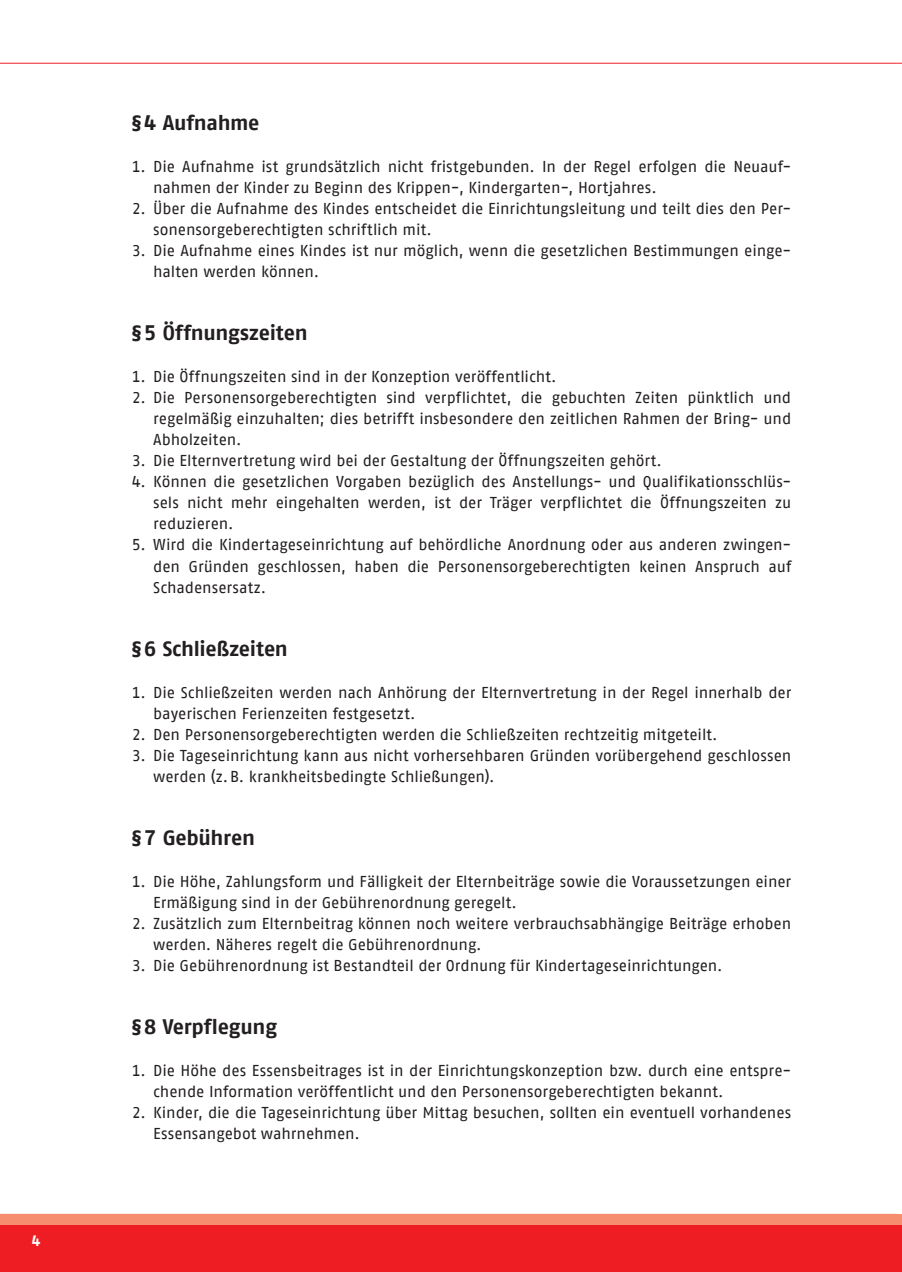
<style>
.page{position:relative;width:902px;height:1272px;background:#fff}
.page>*{position:absolute;margin:0;border:0;box-sizing:border-box;transform-origin:0 0}
.t1{font:700 21px "AWO Fago Office";letter-spacing:-.015em;color:#231f20}
.t2{font:15.75px/21px "AWO Fago Office";letter-spacing:-.005em;color:#231f20}
.t3{font:700 15px "AWO Fago Office";color:#fff}
</style>
<div class="page">
<div style="left:0;top:1213px;width:897px;height:58px;background:#ee1d23"></div>
<div style="left:0;top:1213px;width:897px;height:11px;background:#f68d6f"></div>
<hr style="left:897px;top:1213px;width:4px;height:58px;background:#ee1d23">
<hr style="left:897px;top:1213px;width:4px;height:11px;background:#f68d6f">
<hr style="left:0;top:63px;width:897px;height:1px;background:#ee1d23">
<p class="t3" style="left:32px;top:1231px;width:10px">4</p>
<h1 class="t1" style="left:132px;top:111px;width:129px">§ 4 Aufnahme</h1>
<p class="t2" style="left:153px;top:156px;width:639px;text-indent:-21px">1. Die Aufnahme ist grundsätzlich nicht fristgebunden. In der Regel erfolgen die Neuauf&shy;nahmen der Kinder zu Beginn des Krippen-, Kindergarten-, Hortjahres.</p>
<p class="t2" style="left:153px;top:198px;width:639px;text-indent:-21px">2. Über die Aufnahme des Kindes entscheidet die Einrichtungsleitung und teilt dies den Per&shy;sonensorgeberechtigten schriftlich mit.</p>
<p class="t2" style="left:153px;top:240px;width:639px;text-indent:-21px">3. Die Aufnahme eines Kindes ist nur möglich, wenn die gesetzlichen Bestimmungen einge&shy;halten werden können.</p>
<h1 class="t1" style="left:132px;top:321px;width:177px">§ 5 Öffnungszeiten</h1>
<p class="t2" style="left:132px;top:366px;width:426px">1. Die Öffnungszeiten sind in der Konzeption veröffentlicht.</p>
<p class="t2" style="left:153px;top:387px;width:639px;text-align:justify;text-indent:-21px">2. Die Personensorgeberechtigten sind verpflichtet, die gebuchten Zeiten pünktlich und regelmäßig einzuhalten; dies betrifft insbesondere den zeitlichen Rahmen der Bring- und Abholzeiten.</p>
<p class="t2" style="left:132px;top:450px;width:531px">3. Die Elternvertretung wird bei der Gestaltung der Öffnungszeiten gehört.</p>
<p class="t2" style="left:153px;top:471px;width:639px;text-align:justify;text-indent:-21px">4. Können die gesetzlichen Vorgaben bezüglich des Anstellungs- und Qualifikationsschlüs&shy;sels nicht mehr eingehalten werden, ist der Träger verpflichtet die Öffnungszeiten zu reduzieren.</p>
<p class="t2" style="left:153px;top:534px;width:639px;text-align:justify;text-indent:-21px">5. Wird die Kindertageseinrichtung auf behördliche Anordnung oder aus anderen zwingen&shy;den Gründen geschlossen, haben die Personensorgeberechtigten keinen Anspruch auf Schadensersatz.</p>
<h1 class="t1" style="left:132px;top:636px;width:157px">§ 6 Schließzeiten</h1>
<p class="t2" style="left:153px;top:681px;width:639px;text-indent:-21px">1. Die Schließzeiten werden nach Anhörung der Elternvertretung in der Regel innerhalb der bayerischen Ferienzeiten festgesetzt.</p>
<p class="t2" style="left:132px;top:723px;width:587px">2. Den Personensorgeberechtigten werden die Schließzeiten rechtzeitig mitgeteilt.</p>
<p class="t2" style="left:153px;top:744px;width:639px;text-indent:-21px">3. Die Tageseinrichtung kann aus nicht vorhersehbaren Gründen vorübergehend geschlossen werden (z. B. krankheitsbedingte Schließungen).</p>
<h1 class="t1" style="left:132px;top:825px;width:125px">§ 7 Gebühren</h1>
<p class="t2" style="left:153px;top:870px;width:639px;text-indent:-21px">1. Die Höhe, Zahlungsform und Fälligkeit der Elternbeiträge sowie die Voraussetzungen einer<br>Ermäßigung sind in der Gebührenordnung geregelt.</p>
<p class="t2" style="left:153px;top:912px;width:639px;text-indent:-21px">2. Zusätzlich zum Elternbeitrag können noch weitere verbrauchsabhängige Beiträge erhoben werden. Näheres regelt die Gebührenordnung.</p>
<p class="t2" style="left:132px;top:954px;width:592px">3. Die Gebührenordnung ist Bestandteil der Ordnung für Kindertageseinrichtungen.</p>
<h1 class="t1" style="left:132px;top:1014px;width:147px">§ 8 Verpflegung</h1>
<p class="t2" style="left:153px;top:1059px;width:639px;text-indent:-21px">1. Die Höhe des Essensbeitrages ist in der Einrichtungskonzeption bzw. durch eine entspre&shy;chende Information veröffentlicht und den Personensorgeberechtigten bekannt.</p>
<p class="t2" style="left:153px;top:1101px;width:639px;text-indent:-21px">2. Kinder, die die Tageseinrichtung über Mittag besuchen, sollten ein eventuell vorhandenes<br>Essensangebot wahrnehmen.</p>
</div>
